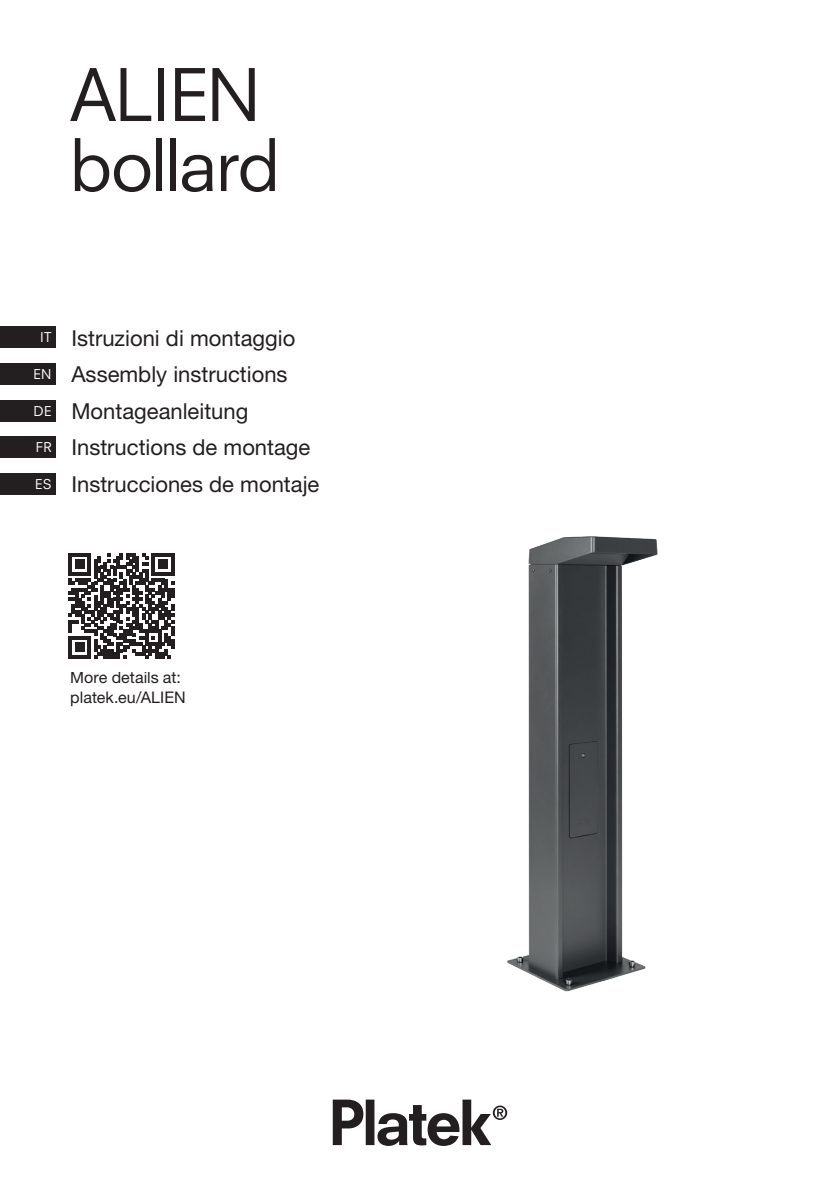
<style>
.page{position:relative;width:840px;height:1191px;background:#fff}
.page>*{position:absolute;margin:0;border:0;box-sizing:border-box;transform-origin:0 0}
.t1{font:70.4px "Neuzeit SLT Std";letter-spacing:-.03em;color:#231f20}
.t2{font:22px "Helvetica Neue LT Std";color:#231f20}
.t3{font:16px "Helvetica Neue LT Std";letter-spacing:.005em;color:#231f20}
.t4{font:13.2px "Neuzeit SLT Std";letter-spacing:.03em;color:#fff}
</style>
<div class="page">
<img style="left:507px;top:536px;width:151px;height:456px">
<svg style="left:332px;top:1099px;width:175px;height:47px"></svg>
<svg style="left:68px;top:553px;width:106px;height:105px"></svg>
<div style="left:0;top:327px;width:56px;height:21px;background:#231f20"></div>
<div style="left:0;top:363px;width:56px;height:21px;background:#231f20"></div>
<div style="left:0;top:400px;width:56px;height:21px;background:#231f20"></div>
<div style="left:0;top:437px;width:56px;height:21px;background:#231f20"></div>
<div style="left:0;top:473px;width:56px;height:21px;background:#231f20"></div>
<p class="t1" style="left:70px;top:52px;width:193px">ALIEN</p>
<p class="t1" style="left:70px;top:122px;width:212px">bollard</p>
<p class="t4" style="left:40px;top:329px;width:13px">IT</p>
<p class="t4" style="left:33px;top:366px;width:19px">EN</p>
<p class="t4" style="left:33px;top:403px;width:20px">DE</p>
<p class="t4" style="left:36px;top:439px;width:17px">FR</p>
<p class="t4" style="left:35px;top:476px;width:18px">ES</p>
<p class="t2" style="left:71px;top:325px;width:225px">Istruzioni di montaggio</p>
<p class="t2" style="left:71px;top:361px;width:217px">Assembly instructions</p>
<p class="t2" style="left:71px;top:397px;width:178px">Montageanleitung</p>
<p class="t2" style="left:71px;top:434px;width:240px">Instructions de montage</p>
<p class="t2" style="left:71px;top:471px;width:249px">Instrucciones de montaje</p>
<p class="t3" style="left:70px;top:667px;width:112px">More details at:</p>
<p class="t3" style="left:70px;top:687px;width:117px">platek.eu/ALIEN</p>
</div>
